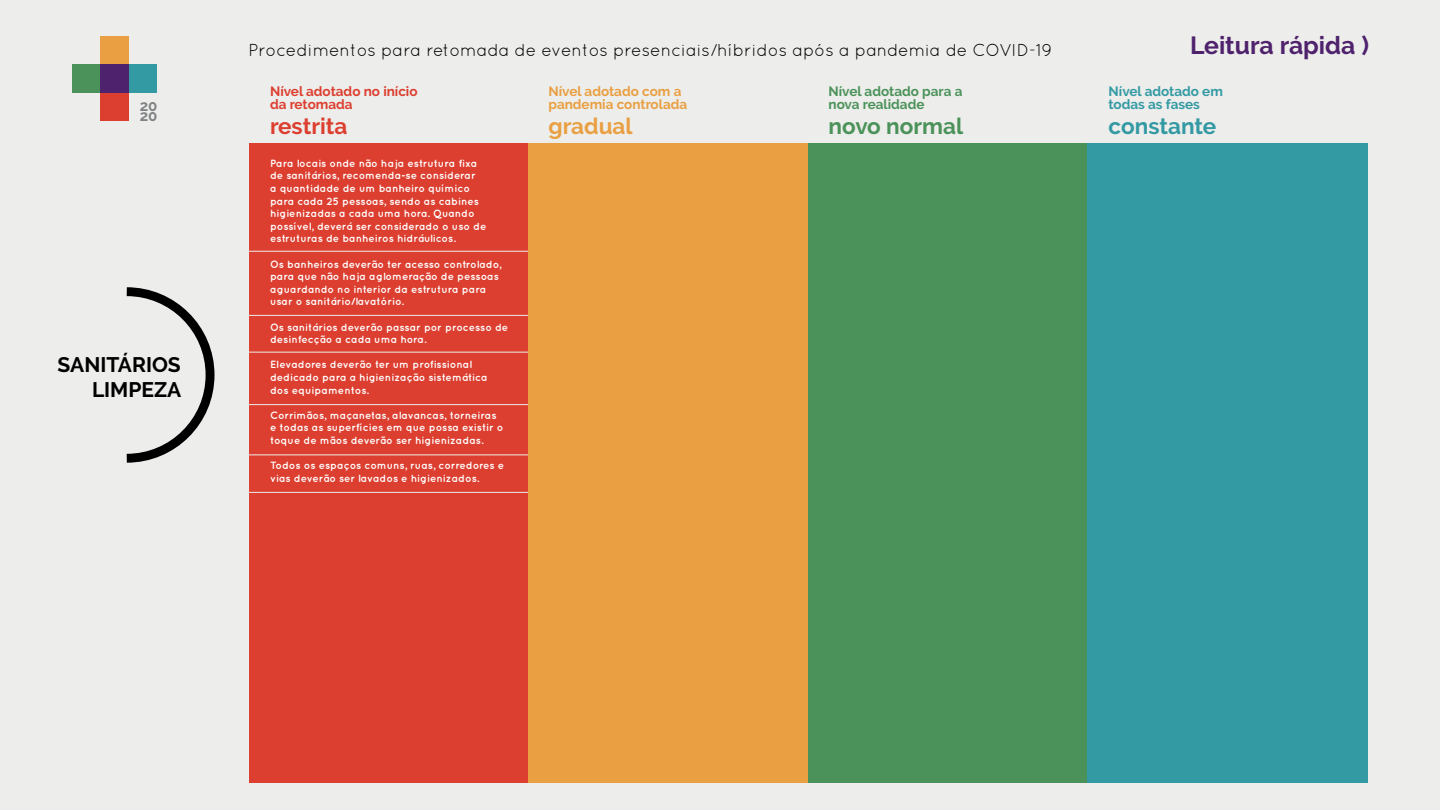
<style>
.page{position:relative;width:1440px;height:810px;background:#ededeb}
.page>*{position:absolute;margin:0;border:0;box-sizing:border-box;transform-origin:0 0}
.t1{font:700 24.75px "Raleway";color:#4f226d}
.t2{font:700 22.5px "Raleway";color:#4b925a}
.t3{font:700 22.5px "Raleway";color:#339aa4}
.t4{font:700 22.5px "Raleway";color:#dc3f30}
.t5{font:700 22.5px "Raleway";color:#e99f42}
.t6{font:700 21px/25.2px "Raleway";color:#000;text-align:right}
.t7{font:17.25px "Quicksand";color:#000}
.t8{font:700 15.08px "Raleway";color:#808285}
.t9{font:700 13.5px/12.8px "Raleway";color:#e99f42}
.t10{font:700 13.5px/12.8px "Raleway";color:#dc3f30}
.t11{font:700 13.5px/12.8px "Raleway";color:#4b925a}
.t12{font:700 13.5px/12.8px "Raleway";color:#339aa4}
.t13{font:700 10.5px/12.6px "Quicksand";color:#fff}
</style>
<div class="page">
<svg style="left:126px;top:287px;width:89px;height:176px"></svg>
<div style="left:249px;top:143px;width:279px;height:640px;background:#dc3f30"></div>
<div style="left:528px;top:143px;width:281px;height:640px;background:#e99f42"></div>
<div style="left:809px;top:143px;width:280px;height:640px;background:#4b925a"></div>
<div style="left:1087px;top:143px;width:281px;height:640px;background:#339aa4"></div>
<hr style="left:224px;top:251px;width:304px;height:1px;background:#ededeb">
<hr style="left:224px;top:315px;width:304px;height:1px;background:#ededeb">
<hr style="left:224px;top:352px;width:304px;height:1px;background:#ededeb">
<hr style="left:224px;top:404px;width:304px;height:1px;background:#ededeb">
<hr style="left:224px;top:454px;width:304px;height:1px;background:#ededeb">
<hr style="left:224px;top:492px;width:304px;height:1px;background:#ededeb">
<div style="left:100px;top:36px;width:29px;height:28px;background:#e99f42"></div>
<div style="left:129px;top:64px;width:28px;height:29px;background:#339aa4"></div>
<div style="left:100px;top:93px;width:29px;height:28px;background:#dc3f30"></div>
<div style="left:72px;top:64px;width:28px;height:29px;background:#4b925a"></div>
<div style="left:100px;top:64px;width:29px;height:29px;background:#4f226d"></div>
<h3 class="t8" style="left:140px;top:97px;width:19px">20</h3>
<h3 class="t8" style="left:140px;top:107px;width:19px">20</h3>
<h3 class="t6" style="left:58px;top:352px;width:125px">SANITÁRIOS<br>LIMPEZA</h3>
<h3 class="t7" style="left:248px;top:40px;width:806px">Procedimentos para retomada de eventos presenciais/híbridos após a pandemia de COVID-19</h3>
<p class="t10" style="left:270px;top:85px;width:149px">Nível adotado no início da retomada</p>
<h2 class="t4" style="left:270px;top:113px;width:79px">restrita</h2>
<p class="t13" style="left:270px;top:156px;width:218px">Para locais onde não haja estrutura fixa de sanitários, recomenda-se considerar<br>a quantidade de um banheiro químico para cada 25 pessoas, sendo as cabines higienizadas a cada uma hora. Quando possível, deverá ser considerado o uso de estruturas de banheiros hidráulicos.</p>
<p class="t13" style="left:270px;top:257px;width:233px">Os banheiros deverão ter acesso controlado, para que não haja aglomeração de pessoas aguardando no interior da estrutura para usar o sanitário/lavatório.</p>
<p class="t13" style="left:270px;top:320px;width:240px">Os sanitários deverão passar por processo de desinfecção a cada uma hora.</p>
<p class="t13" style="left:270px;top:358px;width:219px">Elevadores deverão ter um profissional dedicado para a higienização sistemática dos equipamentos.</p>
<p class="t13" style="left:270px;top:408px;width:235px">Corrimãos, maçanetas, alavancas, torneiras e todas as superfícies em que possa existir o toque de mãos deverão ser higienizadas.</p>
<p class="t13" style="left:270px;top:459px;width:236px">Todos os espaços comuns, ruas, corredores e vias deverão ser lavados e higienizados.</p>
<p class="t9" style="left:548px;top:85px;width:140px">Nível adotado com a pandemia controlada</p>
<h2 class="t5" style="left:548px;top:113px;width:86px">gradual</h2>
<p class="t11" style="left:829px;top:85px;width:135px">Nível adotado para a nova realidade</p>
<h2 class="t2" style="left:829px;top:113px;width:136px">novo normal</h2>
<h1 class="t1" style="left:1190px;top:31px;width:180px">Leitura rápida )</h1>
<p class="t12" style="left:1109px;top:85px;width:116px">Nível adotado em todas as fases</p>
<h2 class="t3" style="left:1109px;top:113px;width:109px">constante</h2>
</div>
